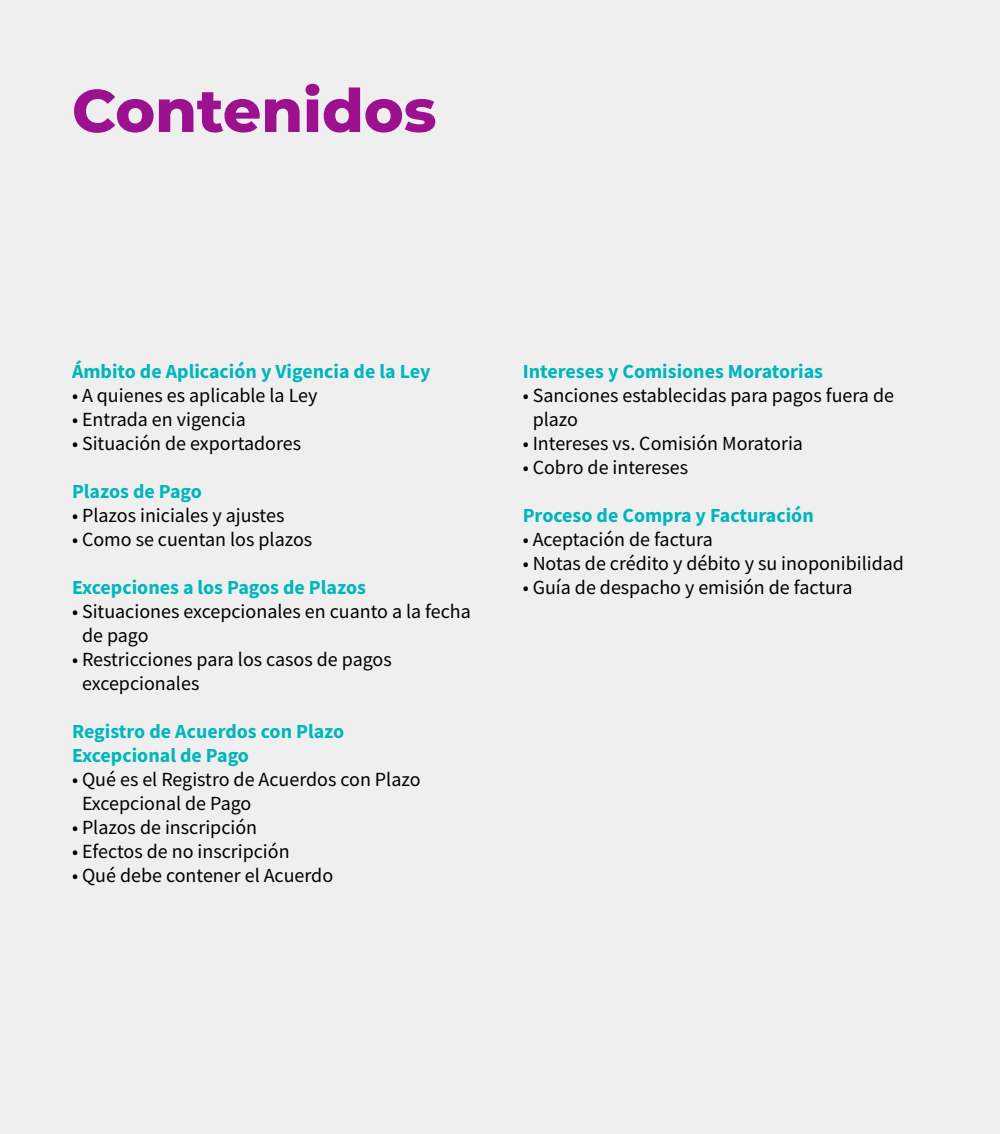
<style>
.page{position:relative;width:1000px;height:1134px;background:#efefef}
.page>*{position:absolute;margin:0;border:0;box-sizing:border-box;transform-origin:0 0}
.t1{font:800 60px "Montserrat";color:#9b118f}
.t2{font:20px/24px "Source Sans Pro";color:#000}
.t3{font:700 20px/24px "Source Sans Pro";color:#00b6bd}
</style>
<div class="page">
<h1 class="t1" style="left:72px;top:67px;width:366px">Contenidos</h1>
<p class="t3" style="left:72px;top:359px;width:360px">Ámbito de Aplicación y Vigencia de la Ley</p>
<p class="t2" style="left:72px;top:383px;width:247px">• A quienes es aplicable la Ley</p>
<p class="t2" style="left:72px;top:407px;width:175px">• Entrada en vigencia</p>
<p class="t2" style="left:72px;top:431px;width:231px">• Situación de exportadores</p>
<p class="t3" style="left:72px;top:479px;width:132px">Plazos de Pago</p>
<p class="t2" style="left:72px;top:503px;width:214px">• Plazos iniciales y ajustes</p>
<p class="t2" style="left:72px;top:527px;width:242px">• Como se cuentan los plazos</p>
<p class="t3" style="left:72px;top:575px;width:295px">Excepciones a los Pagos de Plazos</p>
<p class="t2" style="left:82px;top:599px;width:390px;text-indent:-10px">• Situaciones excepcionales en cuanto a la fecha de pago</p>
<p class="t2" style="left:82px;top:647px;width:311px;text-indent:-10px">• Restricciones para los casos de pagos excepcionales</p>
<p class="t3" style="left:72px;top:719px;width:274px">Registro de Acuerdos con Plazo<br>Excepcional de Pago</p>
<p class="t2" style="left:82px;top:767px;width:340px;text-indent:-10px">• Qué es el Registro de Acuerdos con Plazo<br>Excepcional de Pago</p>
<p class="t2" style="left:72px;top:815px;width:187px">• Plazos de inscripción</p>
<p class="t2" style="left:72px;top:839px;width:219px">• Efectos de no inscripción</p>
<p class="t2" style="left:72px;top:863px;width:263px">• Qué debe contener el Acuerdo</p>
<p class="t3" style="left:523px;top:359px;width:302px">Intereses y Comisiones Moratorias</p>
<p class="t2" style="left:533px;top:383px;width:363px;text-indent:-10px">• Sanciones establecidas para pagos fuera de plazo</p>
<p class="t2" style="left:523px;top:431px;width:282px">• Intereses vs. Comisión Moratoria</p>
<p class="t2" style="left:523px;top:455px;width:167px">• Cobro de intereses</p>
<p class="t3" style="left:523px;top:503px;width:293px">Proceso de Compra y Facturación</p>
<p class="t2" style="left:523px;top:527px;width:192px">• Aceptación de factura</p>
<p class="t2" style="left:523px;top:551px;width:383px">• Notas de crédito y débito y su inoponibilidad</p>
<p class="t2" style="left:523px;top:575px;width:331px">• Guía de despacho y emisión de factura</p>
</div>
